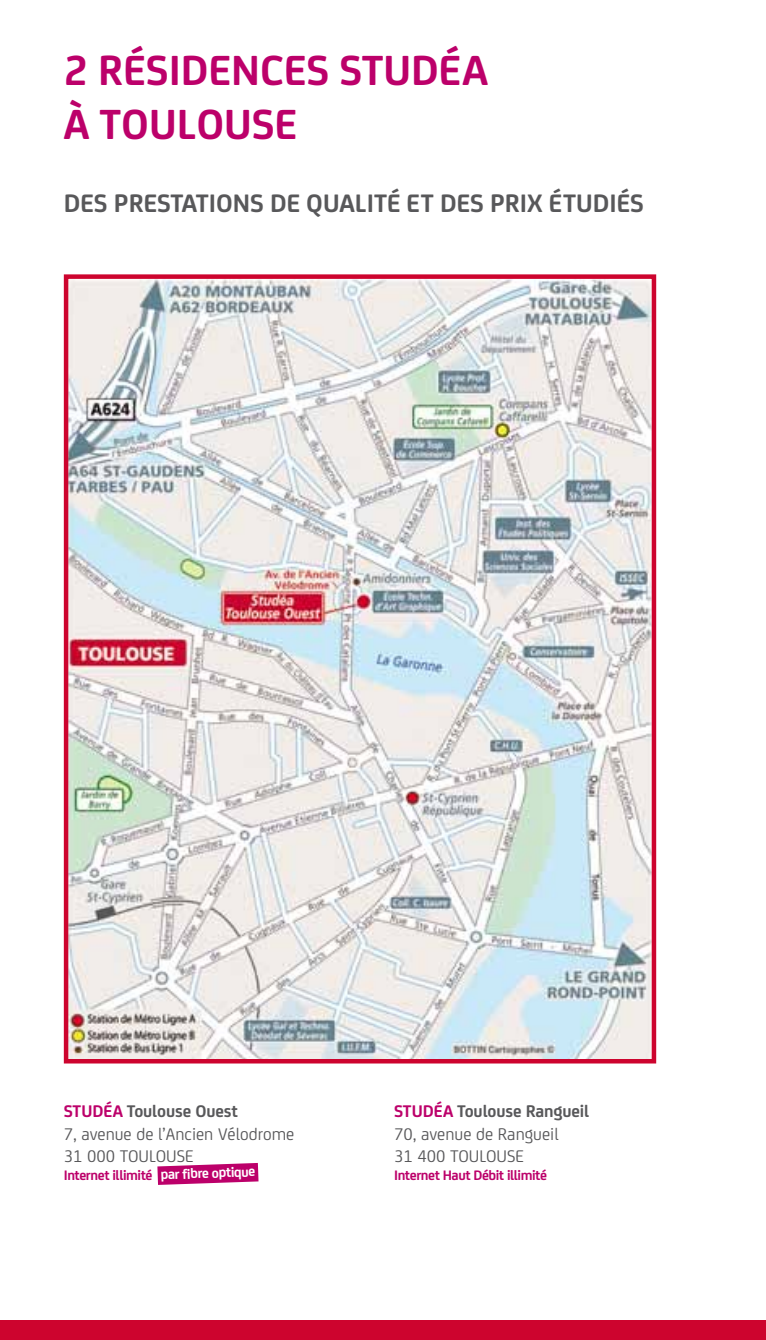
<style>
.page{position:relative;width:766px;height:1340px;background:#fff}
.page>*{position:absolute;margin:0;border:0;box-sizing:border-box;transform-origin:0 0}
.t1{font:700 45px/54px "Nexity";color:#bc006a}
.t2{font:700 27px "Nexity";color:#58585a}
.t3{font:18px/22.5px "Nexity";color:#58585a}
.t4{font:700 14.62px "Nexity";letter-spacing:-.03em;color:#bc006a}
.t5{font:700 14.62px "Nexity";color:#fff}
.s1{font-weight:700;color:#bc006a}
.s2{font-weight:700}
</style>
<div class="page">
<div style="left:0;top:1320px;width:765px;height:19px;background:#cd042e"></div>
<img style="left:69px;top:279px;width:582px;height:779px">
<div style="left:64px;top:274px;width:592px;height:789px;border:4px solid #cd042e"></div>
<svg style="left:157px;top:1163px;width:101px;height:21px;background:#c4217d"></svg>
<h1 class="t1" style="left:64px;top:40px;width:425px">2 résidences STUDÉA à TOULOU</h1>
<h1 class="t1" style="left:252px;top:94px;width:43px">SE</h1>
<h2 class="t2" style="left:64px;top:182px;width:581px">DES PRESTATIONS DE QUALITÉ ET DES PRIX ÉTUDIÉS</h2>
<p class="t3" style="left:64px;top:1099px;width:232px"><span class="s1">Studéa</span> <span class="s2">Toulouse Ouest<br></span>7, avenue de l’Ancien Vélodrome<br>31 000 TOULOUSE</p>
<p class="t4" style="left:64px;top:1164px;width:90px">Internet illimité</p>
<p class="t5" style="left:160px;top:1163px;width:96px;rotate:-2deg">parfibre optique</p>
<p class="t3" style="left:394px;top:1099px;width:196px"><span class="s1">Studéa</span> <span class="s2">Toulouse Rangueil<br></span>70, avenue de Rangueil<br>31 400 TOULOUSE</p>
<p class="t4" style="left:394px;top:1164px;width:154px">Internet Haut Débit illimité</p>
</div>
